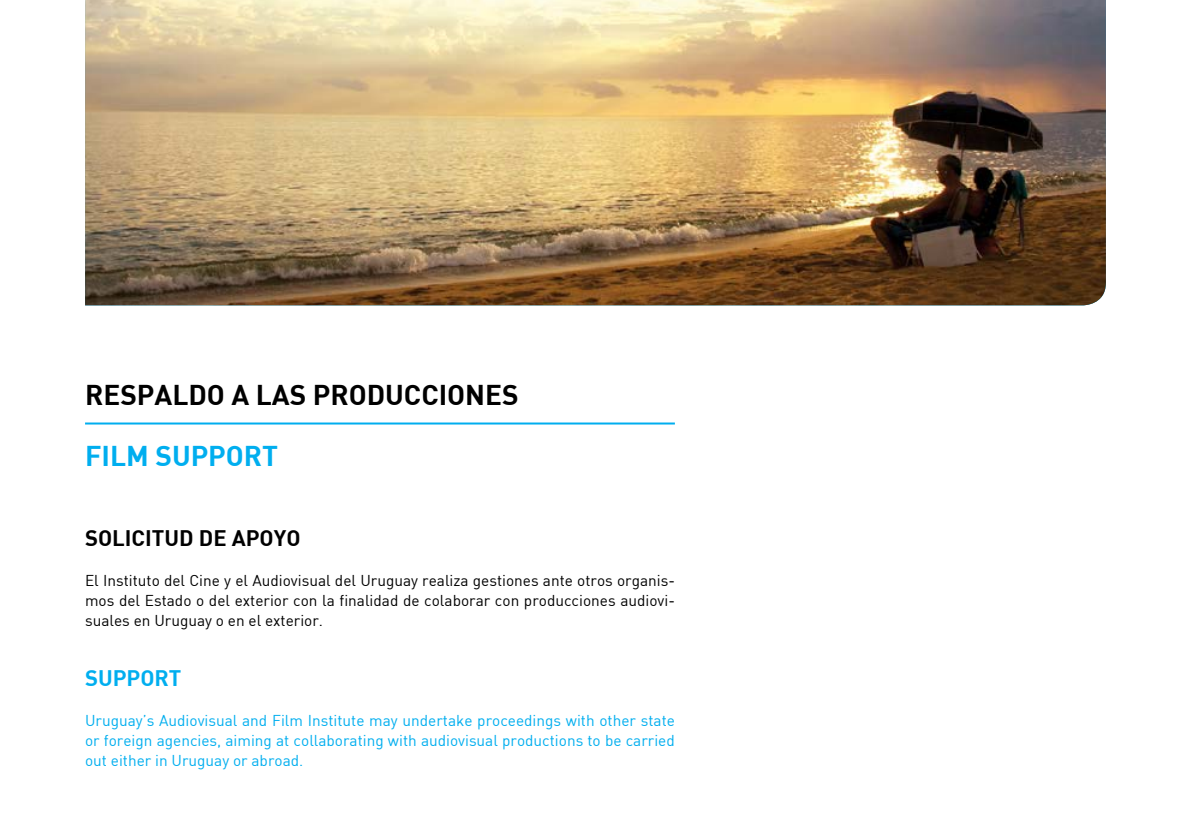
<style>
.page{position:relative;width:1191px;height:840px;background:#fff}
.page>*{position:absolute;margin:0;border:0;box-sizing:border-box;transform-origin:0 0}
.t1{font:700 28px "DIN";color:#000}
.t2{font:700 28px "DIN";color:#00aeef}
.t3{font:700 22px "DIN";color:#000}
.t4{font:700 22px "DIN";color:#00aeef}
.t5{font:15.4px/20px "DIN";color:#000;text-align:justify}
.t6{font:15.4px/20px "DIN";color:#00aeef;text-align:justify}
</style>
<div class="page">
<img style="left:85px;top:0;width:1021px;height:305px">
<hr style="left:85px;top:422px;width:590px;height:2px;background:#00aeef">
<h1 class="t1" style="left:85px;top:377px;width:37px">RESPALDO</h1>
<h1 class="t1" style="left:231px;top:377px;width:41px">ALAS</h1>
<h1 class="t1" style="left:313px;top:377px;width:18px">PRODUCCIONES</h1>
<h1 class="t2" style="left:85px;top:437px;width:195px">FILM SUPPORT</h1>
<h2 class="t3" style="left:85px;top:523px;width:217px">SOLICITUD DE APOYO</h2>
<p class="t5" style="left:85px;top:569px;width:591px">El Instituto del Cine y el Audiovisual del Uruguay realiza gestiones ante otros organis&shy;mos del Estado o del exterior con la finalidad de colaborar con producciones audiovi&shy;suales en Uruguay o en el exterior.</p>
<h2 class="t4" style="left:85px;top:663px;width:98px">SUPPORT</h2>
<p class="t6" style="left:85px;top:709px;width:591px">Uruguay’s Audiovisual and Film Institute may undertake proceedings with other state or foreign agencies, aiming at collaborating with audiovisual productions to be carried out either in Uruguay or abroad.</p>
</div>
